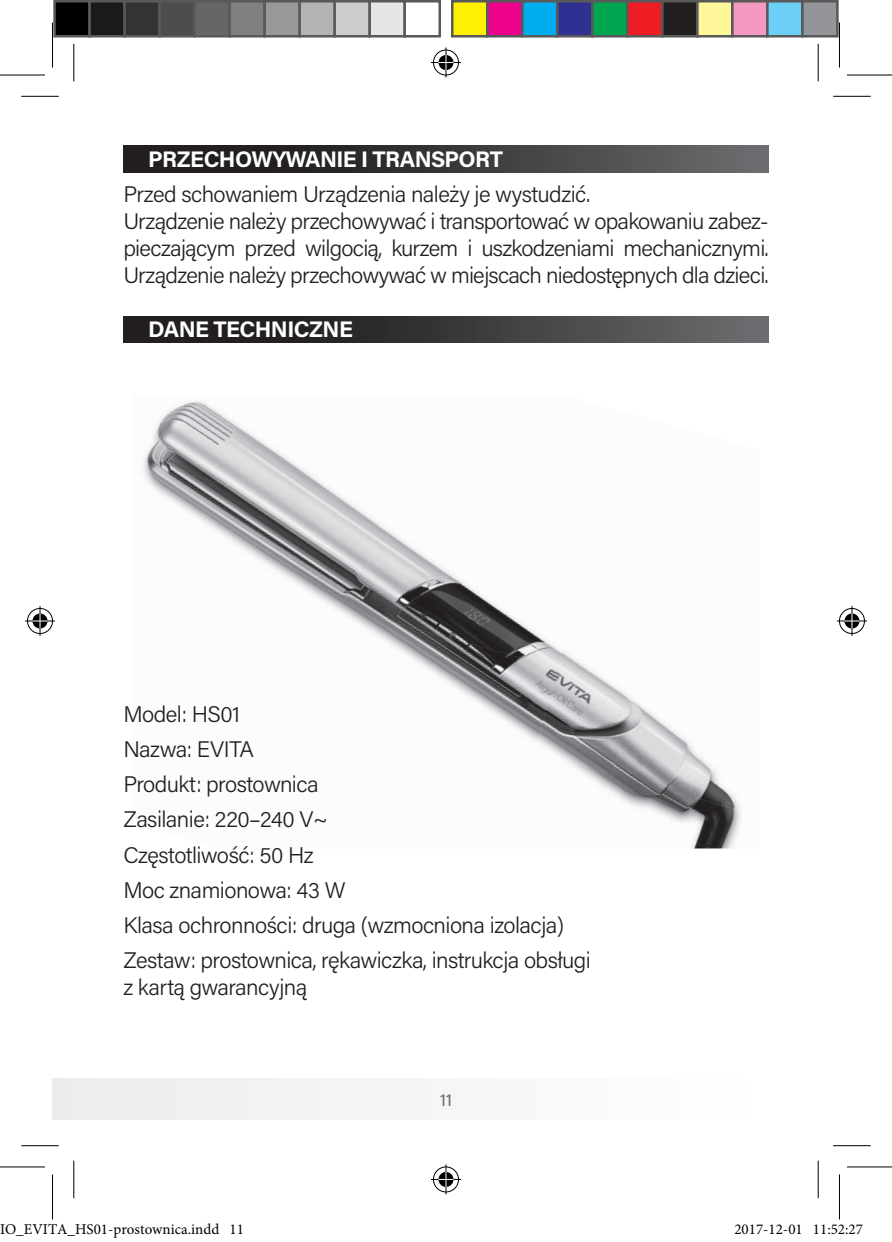
<style>
.page{position:relative;width:892px;height:1242px;background:#fff}
.page>*{position:absolute;margin:0;border:0;box-sizing:border-box;transform-origin:0 0}
.t1{font:300 22.5px/35px "Acumin Pro";letter-spacing:-.03em;color:#231f20}
.t2{font:700 22.5px "Acumin Pro";letter-spacing:-.025em;color:#fff}
.t3{font:17.5px "Acumin Pro";color:#6c6d70}
.t4{font:15px "Minion Pro";color:#000}
</style>
<div class="page">
<div style="left:52px;top:1078px;width:716px;height:40px;background:#f5f5f6"></div>
<img style="left:144px;top:401px;width:143px;height:57px">
<img style="left:349px;top:502px;width:23px;height:16px">
<img style="left:558px;top:663px;width:62px;height:90px">
<img style="left:713px;top:769px;width:21px;height:27px">
<img style="left:142px;top:458px;width:207px;height:92px">
<img style="left:325px;top:518px;width:256px;height:150px">
<img style="left:245px;top:550px;width:80px;height:52px">
<img style="left:325px;top:603px;width:233px;height:150px">
<img style="left:591px;top:689px;width:122px;height:132px">
<img style="left:325px;top:688px;width:209px;height:65px">
<img style="left:554px;top:753px;width:58px;height:68px">
<img style="left:675px;top:796px;width:66px;height:52px">
<img style="left:325px;top:733px;width:31px;height:20px">
<div style="left:123px;top:146px;width:645px;height:27px;background:linear-gradient(to right,#140f0f,#65676a)"></div>
<div style="left:123px;top:316px;width:645px;height:27px;background:linear-gradient(to right,#140f0f,#65676a)"></div>
<hr style="left:21px;top:96px;width:38px;height:1px;background:#000">
<hr style="left:833px;top:96px;width:37px;height:1px;background:#000">
<hr style="left:21px;top:1145px;width:38px;height:1px;background:#000">
<hr style="left:833px;top:1145px;width:37px;height:1px;background:#000">
<hr style="left:73px;top:44px;width:1px;height:37px;background:#000">
<hr style="left:73px;top:1160px;width:1px;height:38px;background:#000">
<hr style="left:817px;top:44px;width:1px;height:37px;background:#000">
<hr style="left:817px;top:1160px;width:1px;height:38px;background:#000">
<svg style="left:0;top:74px;width:45px;height:1px"></svg>
<svg style="left:847px;top:74px;width:45px;height:1px"></svg>
<hr style="left:0;top:75px;width:45px;height:1px;background:#000">
<hr style="left:847px;top:75px;width:45px;height:1px;background:#000">
<hr style="left:0;top:1166px;width:45px;height:1px;background:#000">
<hr style="left:847px;top:1166px;width:45px;height:1px;background:#000">
<hr style="left:52px;top:22px;width:1px;height:45px;background:#000">
<hr style="left:52px;top:1174px;width:1px;height:45px;background:#000">
<hr style="left:839px;top:22px;width:1px;height:45px;background:#000">
<hr style="left:839px;top:1174px;width:1px;height:45px;background:#000">
<div style="left:432px;top:48px;width:28px;height:29px;border:3px solid #fff;border-radius:50%"></div>
<hr style="left:431px;top:61px;width:30px;height:3px;background:#fff">
<hr style="left:444px;top:47px;width:3px;height:30px;background:#fff">
<div style="left:437px;top:53px;width:18px;height:19px;border:3px solid #fff;border-radius:50%"></div>
<div style="left:433px;top:50px;width:26px;height:25px;border:1px solid #000;border-radius:50%"></div>
<hr style="left:431px;top:62px;width:30px;height:1px;background:#000">
<hr style="left:445px;top:47px;width:1px;height:30px;background:#000">
<svg style="left:438px;top:55px;width:15px;height:15px"></svg>
<div style="left:432px;top:1165px;width:28px;height:28px;border:3px solid #fff;border-radius:50%"></div>
<hr style="left:431px;top:1177px;width:30px;height:3px;background:#fff">
<hr style="left:444px;top:1164px;width:3px;height:30px;background:#fff">
<div style="left:437px;top:1170px;width:18px;height:18px;border:3px solid #fff;border-radius:50%"></div>
<div style="left:433px;top:1166px;width:26px;height:26px;border:1px solid #000;border-radius:50%"></div>
<hr style="left:431px;top:1178px;width:30px;height:1px;background:#000">
<hr style="left:445px;top:1164px;width:1px;height:30px;background:#000">
<svg style="left:438px;top:1171px;width:15px;height:15px"></svg>
<div style="left:26px;top:607px;width:28px;height:28px;border:3px solid #fff;border-radius:50%"></div>
<hr style="left:25px;top:619px;width:30px;height:3px;background:#fff">
<svg style="left:38px;top:606px;width:4px;height:30px"></svg>
<div style="left:31px;top:612px;width:18px;height:18px;border:3px solid #fff;border-radius:50%"></div>
<div style="left:27px;top:608px;width:26px;height:25px;border:1px solid #000;border-radius:50%"></div>
<hr style="left:25px;top:620px;width:30px;height:1px;background:#000">
<hr style="left:40px;top:606px;width:1px;height:30px;background:#000">
<svg style="left:33px;top:613px;width:15px;height:15px"></svg>
<div style="left:838px;top:607px;width:28px;height:28px;border:3px solid #fff;border-radius:50%"></div>
<hr style="left:837px;top:619px;width:30px;height:3px;background:#fff">
<hr style="left:850px;top:606px;width:3px;height:30px;background:#fff">
<div style="left:843px;top:612px;width:18px;height:18px;border:3px solid #fff;border-radius:50%"></div>
<div style="left:839px;top:608px;width:25px;height:25px;border:1px solid #000;border-radius:50%"></div>
<hr style="left:837px;top:620px;width:30px;height:1px;background:#000">
<hr style="left:851px;top:606px;width:1px;height:30px;background:#000">
<svg style="left:844px;top:613px;width:15px;height:15px"></svg>
<div style="left:55px;top:1px;width:35px;height:35px;background:#000"></div>
<div style="left:53px;top:0;width:38px;height:37px;border:2px solid #595959"></div>
<div style="left:90px;top:1px;width:35px;height:35px;background:#1a1a1a"></div>
<div style="left:88px;top:0;width:38px;height:37px;border:2px solid #595959"></div>
<div style="left:125px;top:1px;width:35px;height:35px;background:#333"></div>
<div style="left:123px;top:0;width:38px;height:37px;border:2px solid #595959"></div>
<div style="left:160px;top:1px;width:35px;height:35px;background:#4d4d4d"></div>
<div style="left:158px;top:0;width:38px;height:37px;border:2px solid #595959"></div>
<div style="left:195px;top:1px;width:35px;height:35px;background:#666"></div>
<div style="left:193px;top:0;width:38px;height:37px;border:2px solid #595959"></div>
<div style="left:230px;top:1px;width:35px;height:35px;background:#808080"></div>
<div style="left:228px;top:0;width:38px;height:37px;border:2px solid #595959"></div>
<div style="left:265px;top:1px;width:35px;height:35px;background:#999"></div>
<div style="left:263px;top:0;width:38px;height:37px;border:2px solid #595959"></div>
<div style="left:300px;top:1px;width:35px;height:35px;background:#b3b3b3"></div>
<div style="left:298px;top:0;width:38px;height:37px;border:2px solid #595959"></div>
<div style="left:335px;top:1px;width:35px;height:35px;background:#ccc"></div>
<div style="left:333px;top:0;width:38px;height:37px;border:2px solid #595959"></div>
<div style="left:370px;top:1px;width:35px;height:35px;background:#e6e6e6"></div>
<div style="left:368px;top:0;width:38px;height:37px;border:2px solid #595959"></div>
<div style="left:403px;top:0;width:38px;height:37px;border:2px solid #595959"></div>
<div style="left:452px;top:1px;width:35px;height:35px;background:#fff101"></div>
<div style="left:451px;top:0;width:37px;height:37px;border:2px solid #595959"></div>
<div style="left:487px;top:1px;width:35px;height:35px;background:#ed028c"></div>
<div style="left:486px;top:0;width:37px;height:37px;border:2px solid #595959"></div>
<div style="left:522px;top:1px;width:35px;height:35px;background:#00aeef"></div>
<div style="left:521px;top:0;width:37px;height:37px;border:2px solid #595959"></div>
<div style="left:557px;top:1px;width:35px;height:35px;background:#2e3092"></div>
<div style="left:556px;top:0;width:37px;height:37px;border:2px solid #595959"></div>
<div style="left:592px;top:1px;width:35px;height:35px;background:#00a54f"></div>
<div style="left:591px;top:0;width:37px;height:37px;border:2px solid #595959"></div>
<div style="left:627px;top:1px;width:35px;height:35px;background:#ee1d23"></div>
<div style="left:626px;top:0;width:37px;height:37px;border:2px solid #595959"></div>
<div style="left:662px;top:1px;width:35px;height:35px;background:#231f20"></div>
<div style="left:661px;top:0;width:37px;height:37px;border:2px solid #595959"></div>
<div style="left:697px;top:1px;width:35px;height:35px;background:#fff79a"></div>
<div style="left:696px;top:0;width:37px;height:37px;border:2px solid #595959"></div>
<div style="left:732px;top:1px;width:35px;height:35px;background:#f499c2"></div>
<div style="left:731px;top:0;width:37px;height:37px;border:2px solid #595959"></div>
<div style="left:767px;top:1px;width:35px;height:35px;background:#6bcff6"></div>
<div style="left:766px;top:0;width:37px;height:37px;border:2px solid #595959"></div>
<div style="left:802px;top:1px;width:35px;height:35px;background:#939598"></div>
<div style="left:801px;top:0;width:37px;height:37px;border:2px solid #595959"></div>
<div style="left:94px;top:1224px;width:7px;height:11px;border:1px solid #fff;border-radius:50%"></div>
<div style="left:95px;top:1224px;width:5px;height:10px;border:1px solid #fff;border-radius:50%"></div>
<div style="left:741px;top:1224px;width:7px;height:11px;border:1px solid #fff;border-radius:50%"></div>
<div style="left:743px;top:1224px;width:4px;height:10px;border:1px solid #fff;border-radius:50%"></div>
<div style="left:788px;top:1224px;width:7px;height:11px;border:1px solid #fff;border-radius:50%"></div>
<div style="left:789px;top:1224px;width:5px;height:10px;border:1px solid #fff;border-radius:50%"></div>
<p class="t2" style="left:148px;top:143px;width:356px">PRZECHOWYWANIE I TRANSPORT</p>
<p class="t1" style="left:123px;top:180px;width:646px;line-height:27px">Przed schowaniem Urządzenia należy je wystudzić.<br>Urządzenie należy przechowywać i transportować w opakowaniu zabez&shy;pieczającym przed wilgocią, kurzem i uszkodzeniami mechanicznymi.<br>Urządzenie należy przechowywać w miejscach niedostępnych dla dzieci.</p>
<p class="t2" style="left:148px;top:313px;width:206px">DANE TECHNICZNE</p>
<p class="t1" style="left:123px;top:696px;width:469px">Model: HS01<br>Nazwa: EVITA<br>Produkt: prostownica<br>Zasilanie: 220–240 V~<br>Częstotliwość: 50 Hz<br>Moc znamionowa: 43 W<br>Klasa ochronności: druga (wzmocniona izolacja)<br>Zestaw: prostownica, rękawiczka, instrukcja obsługi</p>
<p class="t1" style="left:123px;top:968px;width:185px">z kartą gwarancyjną</p>
<p class="t3" style="left:440px;top:1087px;width:14px">11</p>
<p class="t4" style="left:0;top:1219px;width:245px">IO_EVITA_HS01-prostownica.indd 11</p>
<p class="t4" style="left:734px;top:1219px;width:130px">2017-12-01 11:52:27</p>
</div>
